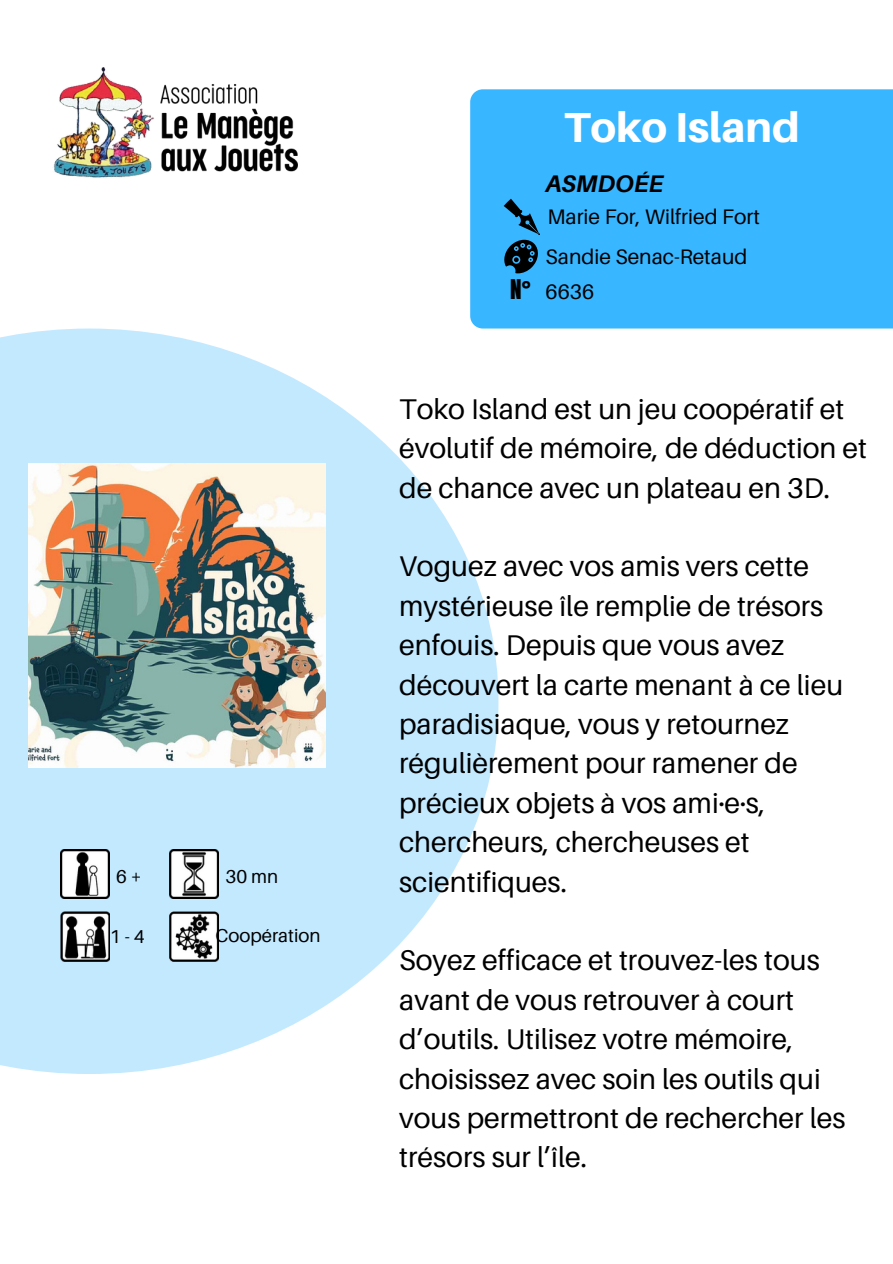
<style>
.page{position:relative;width:893px;height:1264px;background:#fff}
.page>*{position:absolute;margin:0;border:0;box-sizing:border-box;transform-origin:0 0}
.t1{font:800 42px "Aileron";color:#fff}
.t2{font:28.5px/39.3px "Aileron";color:#000}
.t3{font:italic 700 24px "Aileron";color:#000}
.t4{font:23.1px "Anton";color:#000}
.t5{font:21px "Aileron";color:#000}
.t6{font:18.6px "Aileron";color:#000}
</style>
<div class="page">
<svg style="left:0;top:328px;width:498px;height:745px;fill:#c3e9ff"></svg>
<div style="left:470px;top:89px;width:422px;height:239px;background:#38b6ff"></div>
<svg style="left:502px;top:199px;width:37px;height:74px;background:#226f9c"></svg>
<img style="left:169px;top:849px;width:50px;height:49px">
<img style="left:60px;top:911px;width:50px;height:50px">
<img style="left:169px;top:911px;width:50px;height:50px">
<img style="left:60px;top:849px;width:50px;height:49px">
<img style="left:53px;top:67px;width:244px;height:111px">
<img style="left:29px;top:464px;width:296px;height:303px">
<p class="t6" style="left:116px;top:864px;width:27px">6+</p>
<p class="t6" style="left:110px;top:924px;width:36px">1-4</p>
<p class="t6" style="left:226px;top:864px;width:54px">30 mn</p>
<p class="t6" style="left:215px;top:924px;width:106px">Coopération</p>
<p class="t1" style="left:564px;top:101px;width:237px">Toko Island</p>
<p class="t3" style="left:545px;top:169px;width:119px">ASMDOÉE</p>
<p class="t5" style="left:547px;top:204px;width:214px">Marie For, Wilfried Fort</p>
<p class="t5" style="left:545px;top:244px;width:203px">Sandie Senac-Retaud</p>
<p class="t4" style="left:510px;top:272px;width:22px">N°</p>
<p class="t5" style="left:545px;top:278px;width:50px">6636</p>
<p class="t2" style="left:399px;top:388px;width:469px">Toko Island est un jeu coopératif et évolutif de mémoire, de déduction et de chance avec un plateau en 3D.</p>
<p class="t2" style="left:399px;top:546px;width:445px">Voguez avec vos amis vers cette mystérieuse île remplie de trésors enfouis. Depuis que vous avez découvert la carte menant à ce lieu paradisiaque, vous y retournez régulièrement pour ramener de précieux objets à vos ami·e·s, chercheurs, chercheuses et scientifiques.</p>
<p class="t2" style="left:399px;top:940px;width:448px">Soyez efficace et trouvez-les tous avant de vous retrouver à court d’outils. Utilisez votre mémoire, choisissez avec soin les outils qui vous permettront de rechercher les trésors sur l’île.</p>
</div>
